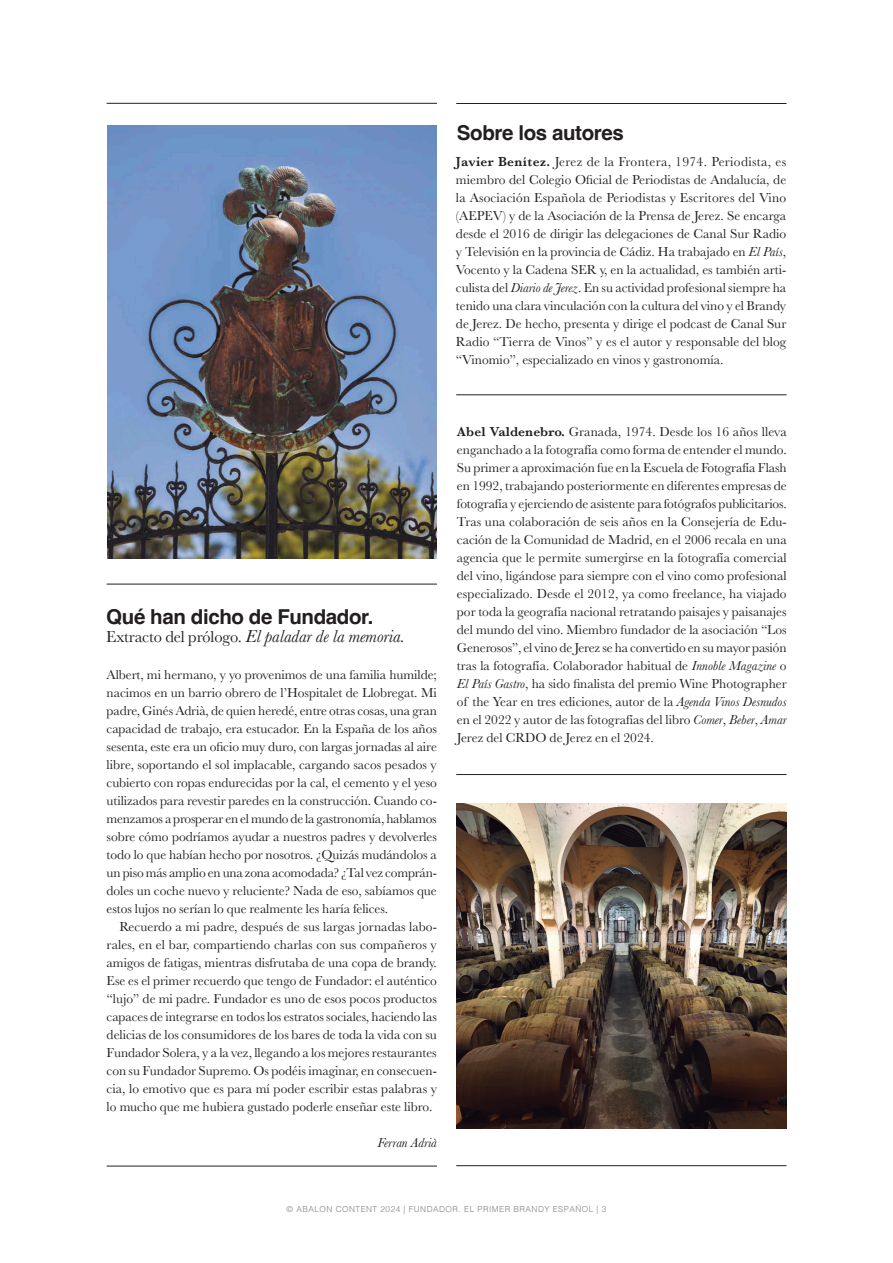
<style>
.page{position:relative;width:893px;height:1263px;background:#fff}
.page>*{position:absolute;margin:0;border:0;box-sizing:border-box;transform-origin:0 0}
.Paragraph_Style_21{font:700 20.55px "Helvetica";letter-spacing:-.02em;color:#231f20}
.Texto_Just{font:italic 18px "Baskerville";color:#231f20}
.Texto_Just-2{font:13.5px/18px "Baskerville";color:#231f20;text-align:justify}
.Texto_Just-3{font:italic 13.5px "Baskerville";color:#231f20}
.Pies{font:300 8.25px "Helvetica";letter-spacing:.06em;color:#808285}
.s1{font-weight:600}
.s2{font-style:italic}
.s3{font-style:normal;font-size:16.5px}
</style>
<div class="page">
<img style="left:456px;top:803px;width:331px;height:326px">
<hr style="left:107px;top:1166px;width:330px;height:1px;background:#231f20">
<hr style="left:107px;top:584px;width:330px;height:1px;background:#231f20">
<hr style="left:456px;top:1165px;width:330px;height:1px;background:#231f20">
<hr style="left:107px;top:103px;width:330px;height:1px;background:#231f20">
<hr style="left:456px;top:103px;width:330px;height:1px;background:#231f20">
<hr style="left:456px;top:394px;width:330px;height:1px;background:#231f20">
<hr style="left:456px;top:774px;width:330px;height:1px;background:#231f20">
<img style="left:107px;top:126px;width:330px;height:433px">
<p class="Paragraph_Style_21" style="left:457px;top:121px;width:168px">Sobre los autores</p>
<p class="Texto_Just-2" style="left:456px;top:152px;width:332px"><span class="s1">Javier Benítez.</span> Jerez de la Frontera, 1974. Periodista, es miembro del Colegio Oficial de Periodistas de Andalucía, de la Asociación Española de Periodistas y Escritores del Vino (AEPEV) y de la Asociación de la Prensa de Jerez. Se encarga desde el 2016 de dirigir las delegaciones de Canal Sur Radio y Televisión en la provincia de Cádiz. Ha trabajado en <span class="s2">El País</span>, Vocento y la Cadena SER y, en la actualidad, es también arti&shy;culista del <span class="s2">Diario de Jerez</span>. En su actividad profesional siempre ha tenido una clara vinculación con la cultura del vino y el Brandy de Jerez. De hecho, presenta y dirige el podcast de Canal Sur Radio “Tierra de Vinos” y es el autor y responsable del blog “Vinomio”, especializado en vinos y gastronomía.</p>
<p class="Paragraph_Style_21" style="left:106px;top:605px;width:269px">Qué han dicho de Fundador.</p>
<p class="Texto_Just" style="left:106px;top:625px;width:300px"><span class="s3">Extracto del prólogo.</span> El paladar de la memoria.</p>
<p class="Texto_Just-2" style="left:107px;top:665px;width:332px">Albert, mi hermano, y yo provenimos de una familia humilde; nacimos en un barrio obrero de l’Hospitalet de Llobregat. Mi padre, Ginés Adrià, de quien heredé, entre otras cosas, una gran capacidad de trabajo, era estucador. En la España de los años sesenta, este era un oficio muy duro, con largas jornadas al aire libre, soportando el sol implacable, cargando sacos pesados y cubierto con ropas endurecidas por la cal, el cemento y el yeso utilizados para revestir paredes en la construcción. Cuando co&shy;menzamos a prosperar en el mundo de la gastronomía, hablamos sobre cómo podríamos ayudar a nuestros padres y devolverles todo lo que habían hecho por nosotros. ¿Quizás mudándolos a un piso más amplio en una zona acomodada? ¿Tal vez comprán&shy;doles un coche nuevo y reluciente? Nada de eso, sabíamos que estos lujos no serían lo que realmente les haría felices.</p>
<p class="Texto_Just-2" style="left:107px;top:917px;width:332px;text-indent:13px">Recuerdo a mi padre, después de sus largas jornadas labo&shy;rales, en el bar, compartiendo charlas con sus compañeros y amigos de fatigas, mientras disfrutaba de una copa de brandy.<br>Ese es el primer recuerdo que tengo de Fundador: el auténtico “lujo” de mi padre. Fundador es uno de esos pocos productos capaces de integrarse en todos los estratos sociales, haciendo las delicias de los consumidores de los bares de toda la vida con su Fundador Solera, y a la vez, llegando a los mejores restaurantes con su Fundador Supremo. Os podéis imaginar, en consecuen&shy;cia, lo emotivo que es para mí poder escribir estas palabras y lo mucho que me hubiera gustado poderle enseñar este libro.</p>
<p class="Texto_Just-3" style="left:377px;top:1133px;width:61px">Ferran Adrià</p>
<p class="Texto_Just-2" style="left:457px;top:423px;width:331px"><span class="s1">Abel Valdenebro.</span> Granada, 1974. Desde los 16 años lleva enganchado a la fotografía como forma de entender el mundo.<br>Su primer a aproximación fue en la Escuela de Fotografía Flash en 1992, trabajando posteriormente en diferentes empresas de fotografía y ejerciendo de asistente para fotógrafos publicitarios.<br>Tras una colaboración de seis años en la Consejería de Edu&shy;cación de la Comunidad de Madrid, en el 2006 recala en una agencia que le permite sumergirse en la fotografía comercial del vino, ligándose para siempre con el vino como profesional especializado. Desde el 2012, ya como freelance, ha viajado por toda la geografía nacional retratando paisajes y paisanajes del mundo del vino. Miembro fundador de la asociación “Los Generosos”, el vino de Jerez se ha convertido en su mayor pasión tras la fotografía. Colaborador habitual de <span class="s2">Innoble Magazine</span> o <span class="s2">El País Gastro</span>, ha sido finalista del premio Wine Photographer of the Year en tres ediciones, autor de la <span class="s2">Agenda Vinos Desnudos </span>en el 2022 y autor de las fotografías del libro <span class="s2">Comer</span>, <span class="s2">Beber</span>, <span class="s2">Amar </span>Jerez del CRDO de Jerez en el 2024.</p>
<p class="Pies" style="left:287px;top:1202px;width:321px">© ABALON CONTENT 2024 | FUNDADOR. EL PRIMER BRANDY ESPAÑOL | 3</p>
</div>
